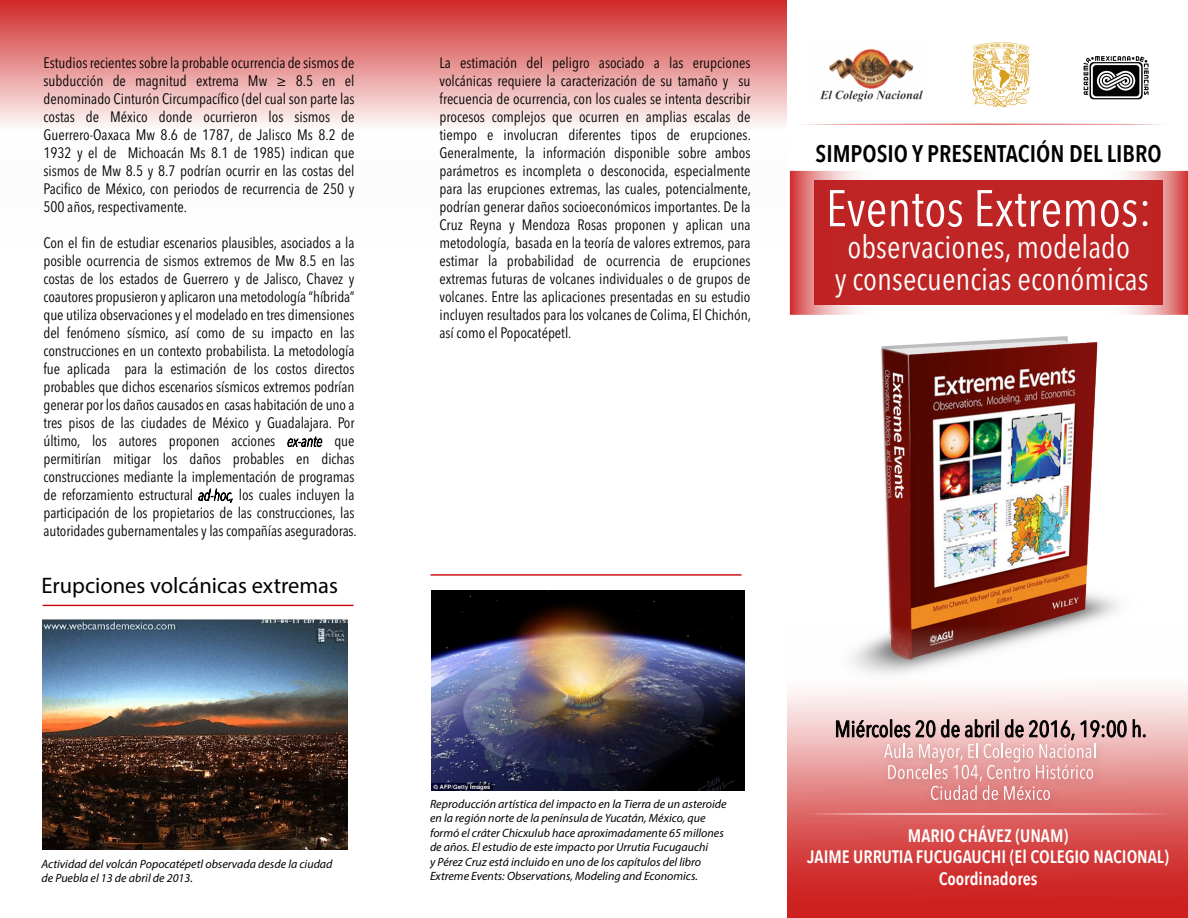
<style>
.page{position:relative;width:1188px;height:918px;background:#fff}
.page>*{position:absolute;margin:0;border:0;box-sizing:border-box;transform-origin:0 0}
.t1{font:condensed 51.15px "Avenir Next LT Pro";color:#fff}
.t2{font:condensed 31.8px/31.8px "Avenir Next LT Pro";color:#fff;text-align:center}
.t3{font:600 24px "Avenir Next Condensed";color:#000}
.t4{font:22.5px "Myriad Pro";color:#020202}
.t5{font:600 18px/21.6px "Avenir Next Condensed";color:#fff;text-align:center}
.t6{font:condensed 15px/18px "Avenir Next LT Pro";letter-spacing:-.01em;color:#000;text-align:justify}
.t7{font:italic 12px/14.4px "Myriad Pro";color:#000}
.s1{font-weight:200;font-style:italic}
</style>
<div class="page">
<img style="left:595px;top:57px;width:593px;height:799px">
<svg style="left:1101px;top:171px;width:87px;height:144px;background:#e18685"></svg>
<svg style="left:790px;top:171px;width:93px;height:144px;background:#e18483"></svg>
<svg style="left:788px;top:623px;width:399px;height:295px"></svg>
<img style="left:814px;top:48px;width:114px;height:54px">
<svg style="left:972px;top:42px;width:58px;height:65px"></svg>
<img style="left:1080px;top:56px;width:71px;height:45px">
<div style="left:814px;top:181px;width:348px;height:124px;background:#bf2525"></div>
<svg style="left:0;top:0;width:786px;height:268px"></svg>
<img style="left:919px;top:800px;width:9px;height:13px">
<img style="left:933px;top:800px;width:8px;height:13px">
<img style="left:941px;top:800px;width:9px;height:13px">
<img style="left:950px;top:800px;width:21px;height:13px">
<img style="left:971px;top:800px;width:9px;height:13px">
<img style="left:980px;top:800px;width:41px;height:13px">
<img style="left:1021px;top:800px;width:4px;height:13px">
<img style="left:1025px;top:800px;width:6px;height:13px">
<img style="left:1031px;top:800px;width:34px;height:13px">
<svg style="left:836px;top:717px;width:310px;height:83px;background:#d69d9d"></svg>
<svg style="left:799px;top:124px;width:367px;height:1px"></svg>
<svg style="left:287px;top:436px;width:36px;height:12px"></svg>
<svg style="left:198px;top:488px;width:35px;height:15px"></svg>
<svg style="left:808px;top:813px;width:365px;height:2px"></svg>
<img style="left:43px;top:620px;width:304px;height:230px">
<img style="left:432px;top:591px;width:312px;height:200px">
<hr style="left:43px;top:605px;width:311px;height:1px;background:#c00">
<hr style="left:431px;top:574px;width:311px;height:2px;background:#c00">
<p class="t6" style="left:44px;top:54px;width:313px">Estudios recientes sobre la probable ocurrencia de sismos de subducción de magnitud extrema Mw ≥ 8.5 en el denominado Cinturón Circumpacífico (del cual son parte las costas de México donde ocurrieron los sismos de Guerrero-Oaxaca Mw 8.6 de 1787, de Jalisco Ms 8.2 de 1932 y el de Michoacán Ms 8.1 de 1985) indican que sismos de Mw 8.5 y 8.7 podrían ocurrir en las costas del Pacifico de México, con periodos de recurrencia de 250 y 500 años, respectivamente.</p>
<p class="t6" style="left:43px;top:234px;width:315px;text-align:left">Con el fin de estudiar escenarios plausibles, asociados a la posible ocurrencia de sismos extremos de Mw 8.5 en las costas de los estados de Guerrero y de Jalisco, Chavez y coautores propusieron y aplicaron una metodología “híbrida” que utiliza observaciones y el modelado en tres dimensiones del fenómeno sísmico, así como de su impacto en las construcciones en un contexto probabilista. La metodología fue aplicada para la estimación de los costos directos probables que dichos escenarios sísmicos extremos podrían generar por los daños causados en casas habitación de uno a tres pisos de las ciudades de México y Guadalajara. Por último, los autores proponen acciones <span class="s1">ex-ante</span> que permitirían mitigar los daños probables en dichas construcciones mediante la implementación de programas de reforzamiento estructural <span class="s1">ad-hoc,</span> los cuales incluyen la participación de los propietarios de las construcciones, las autoridades gubernamentales y las compañías aseguradoras.</p>
<h3 class="t4" style="left:41px;top:572px;width:298px">Erupciones volcánicas extremas</h3>
<p class="t6" style="left:439px;top:54px;width:313px">La estimación del peligro asociado a las erupciones volcánicas requiere la caracterización de su tamaño y su frecuencia de ocurrencia, con los cuales se intenta describir procesos complejos que ocurren en amplias escalas de tiempo e involucran diferentes tipos de erupciones.<br>Generalmente, la información disponible sobre ambos parámetros es incompleta o desconocida, especialmente para las erupciones extremas, las cuales, potencialmente, podrían generar daños socioeconómicos importantes. De la Cruz Reyna y Mendoza Rosas proponen y aplican una metodología, basada en la teoría de valores extremos, para estimar la probabilidad de ocurrencia de erupciones extremas futuras de volcanes individuales o de grupos de volcanes. Entre las aplicaciones presentadas en su estudio incluyen resultados para los volcanes de Colima, El Chichón, así como el Popocatépetl.</p>
<h3 class="t3" style="left:816px;top:139px;width:347px">SIMPOSIO Y PRESENTACIÓN DEL LIBRO</h3>
<h1 class="t1" style="left:826px;top:177px;width:327px">Eventos Extremos:</h1>
<h2 class="t2" style="left:835px;top:231px;width:315px">observaciones, modelado<br>y consecuencias económicas</h2>
<p class="t7" style="left:42px;top:857px;width:293px">Actividad del volcán Popocatépetl observada desde la ciudad de Puebla el 13 de abril de 2013.</p>
<p class="t7" style="left:430px;top:797px;width:298px">Reproducción artística del impacto en la Tierra de un asteroide en la región norte de la península de Yucatán, México, que formó el cráter Chicxulub hace aproximadamente 65 millones de años. El estudio de este impacto por Urrutia Fucugauchi<br>y Pérez Cruz está incluido en uno de los capítulos del libro Extreme Events: Observations, Modeling and Economics.</p>
<p class="t5" style="left:807px;top:825px;width:363px">MARIO CHÁVEZ (UNAM)<br>JAIME URRUTIA FUCUGAUCHI (El COLEGIO NACIONAL)<br>Coordinadores</p>
</div>
